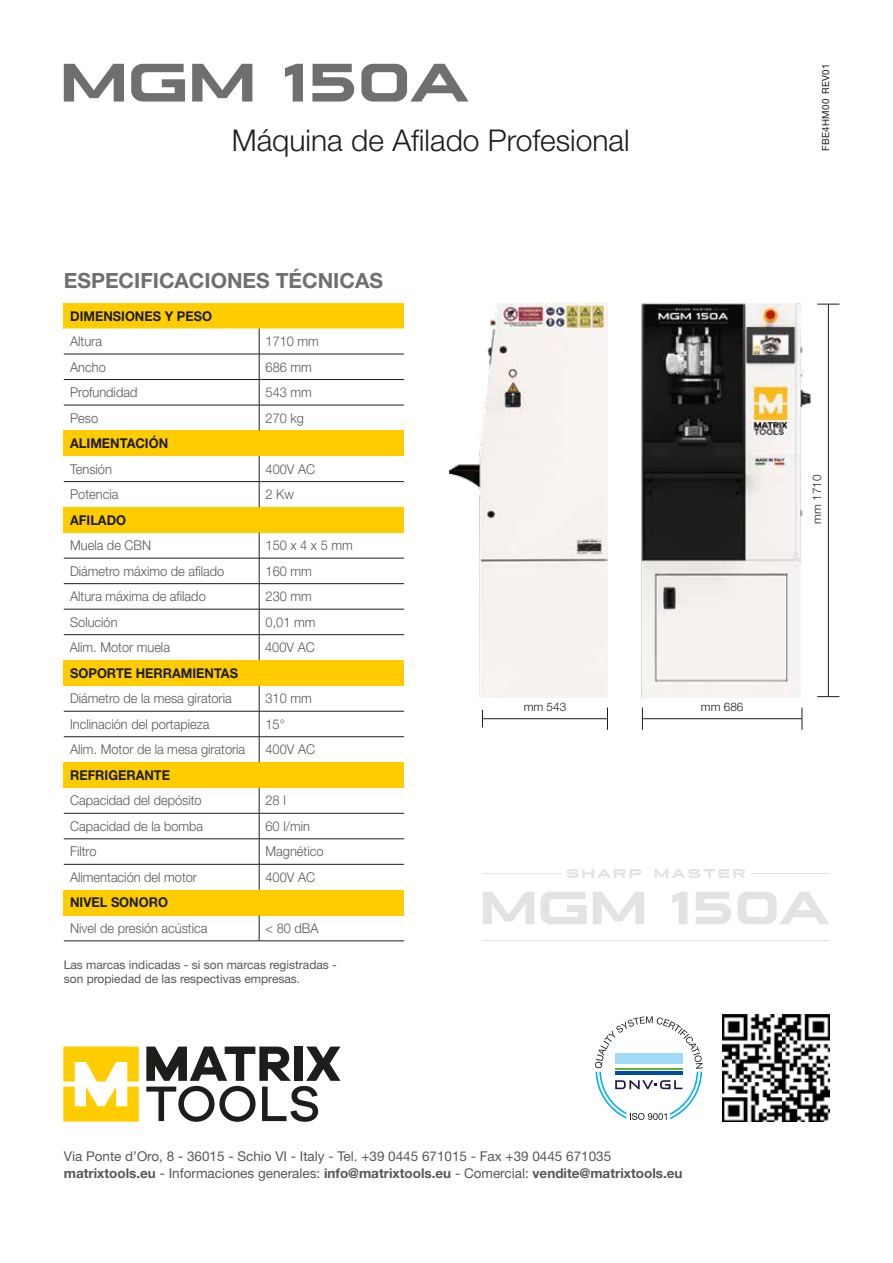
<style>
.page{position:relative;width:893px;height:1263px;background:#fff}
.page>*{position:absolute;margin:0;border:0;box-sizing:border-box;transform-origin:0 0}
.t1{font:300 30px "Helvetica Neue LT Std";color:#1d1d1b}
.t2{font:700 21px "Helvetica Neue LT Std";color:#706f6f}
.t3{font:300 13.5px "Helvetica Neue LT Std";color:#575756;scale:.95 1}
.t4{font:13.5px/16.5px "Helvetica Neue LT Std";color:#575756}
.t5{font:700 13.5px "Helvetica Neue LT Std";color:#1d1d1b;scale:.95 1}
.t6{font:12px/14.4px "Helvetica Neue LT Std";color:#575756}
.t7{font:300 11.85px "Helvetica Neue LT Std";color:#1d1d1b}
.t8{font:9.75px "Helvetica Neue LT Std";letter-spacing:.03em;color:#1d1d1b}
.s1{font-weight:700}
</style>
<div class="page">
<svg style="left:64px;top:64px;width:405px;height:38px"></svg>
<svg style="left:482px;top:869px;width:347px;height:72px"></svg>
<svg style="left:63px;top:1087px;width:76px;height:35px"></svg>
<svg style="left:63px;top:1046px;width:76px;height:35px"></svg>
<svg style="left:146px;top:1046px;width:194px;height:76px"></svg>
<img style="left:641px;top:303px;width:170px;height:395px">
<hr style="left:828px;top:304px;width:1px;height:393px;background:#1d1d1b">
<svg style="left:817px;top:304px;width:22px;height:1px"></svg>
<svg style="left:817px;top:696px;width:22px;height:1px"></svg>
<hr style="left:642px;top:718px;width:160px;height:1px;background:#1d1d1b">
<svg style="left:802px;top:707px;width:1px;height:23px"></svg>
<svg style="left:642px;top:707px;width:1px;height:23px"></svg>
<img style="left:450px;top:303px;width:157px;height:395px">
<hr style="left:482px;top:718px;width:125px;height:1px;background:#1d1d1b">
<svg style="left:607px;top:707px;width:1px;height:23px"></svg>
<svg style="left:482px;top:710px;width:1px;height:17px"></svg>
<div style="left:64px;top:303px;width:340px;height:25px;background:#fc0"></div>
<svg style="left:64px;top:328px;width:340px;height:612px"></svg>
<div style="left:64px;top:431px;width:340px;height:25px;background:#fc0"></div>
<div style="left:64px;top:507px;width:340px;height:26px;background:#fc0"></div>
<div style="left:64px;top:660px;width:340px;height:26px;background:#fc0"></div>
<div style="left:64px;top:762px;width:340px;height:26px;background:#fc0"></div>
<div style="left:64px;top:890px;width:340px;height:25px;background:#fc0"></div>
<hr style="left:64px;top:354px;width:195px;height:1px;background:#1d1d1b">
<hr style="left:259px;top:354px;width:145px;height:1px;background:#1d1d1b">
<hr style="left:64px;top:379px;width:195px;height:1px;background:#1d1d1b">
<hr style="left:259px;top:379px;width:145px;height:1px;background:#1d1d1b">
<hr style="left:64px;top:405px;width:195px;height:1px;background:#1d1d1b">
<hr style="left:259px;top:405px;width:145px;height:1px;background:#1d1d1b">
<svg style="left:259px;top:328px;width:1px;height:103px"></svg>
<hr style="left:64px;top:481px;width:195px;height:1px;background:#1d1d1b">
<hr style="left:259px;top:481px;width:145px;height:1px;background:#1d1d1b">
<svg style="left:259px;top:456px;width:1px;height:51px"></svg>
<hr style="left:64px;top:558px;width:195px;height:1px;background:#1d1d1b">
<hr style="left:259px;top:558px;width:145px;height:1px;background:#1d1d1b">
<hr style="left:64px;top:583px;width:195px;height:1px;background:#1d1d1b">
<hr style="left:259px;top:583px;width:145px;height:1px;background:#1d1d1b">
<hr style="left:64px;top:609px;width:195px;height:1px;background:#1d1d1b">
<hr style="left:259px;top:609px;width:145px;height:1px;background:#1d1d1b">
<hr style="left:64px;top:634px;width:195px;height:1px;background:#1d1d1b">
<hr style="left:259px;top:634px;width:145px;height:1px;background:#1d1d1b">
<svg style="left:259px;top:533px;width:1px;height:127px"></svg>
<hr style="left:64px;top:711px;width:195px;height:1px;background:#1d1d1b">
<hr style="left:259px;top:711px;width:145px;height:1px;background:#1d1d1b">
<hr style="left:64px;top:736px;width:195px;height:1px;background:#1d1d1b">
<hr style="left:259px;top:736px;width:145px;height:1px;background:#1d1d1b">
<svg style="left:259px;top:686px;width:1px;height:76px"></svg>
<hr style="left:64px;top:813px;width:195px;height:1px;background:#1d1d1b">
<hr style="left:259px;top:813px;width:145px;height:1px;background:#1d1d1b">
<hr style="left:64px;top:838px;width:195px;height:1px;background:#1d1d1b">
<hr style="left:259px;top:838px;width:145px;height:1px;background:#1d1d1b">
<hr style="left:64px;top:864px;width:195px;height:1px;background:#1d1d1b">
<hr style="left:259px;top:864px;width:145px;height:1px;background:#1d1d1b">
<svg style="left:259px;top:788px;width:1px;height:102px"></svg>
<svg style="left:259px;top:915px;width:1px;height:25px"></svg>
<hr style="left:64px;top:940px;width:195px;height:1px;background:#1d1d1b">
<hr style="left:259px;top:940px;width:145px;height:1px;background:#1d1d1b">
<img style="left:722px;top:1014px;width:108px;height:108px">
<svg style="left:595px;top:1016px;width:107px;height:104px"></svg>
<h1 class="t1" style="left:232px;top:122px;width:399px">Máquina de Afilado Profesional</h1>
<h2 class="t2" style="left:64px;top:267px;width:321px">ESPECIFICACIONES TÉCNICAS</h2>
<p class="t5" style="left:70px;top:307px;width:151px">DIMENSIONES Y PESO</p>
<p class="t3" style="left:70px;top:333px;width:35px">Altura</p>
<p class="t3" style="left:266px;top:333px;width:58px">1710 mm</p>
<p class="t3" style="left:70px;top:359px;width:39px">Ancho</p>
<p class="t3" style="left:266px;top:359px;width:50px">686 mm</p>
<p class="t3" style="left:70px;top:384px;width:72px">Profundidad</p>
<p class="t3" style="left:266px;top:384px;width:50px">543 mm</p>
<p class="t3" style="left:70px;top:410px;width:31px">Peso</p>
<p class="t3" style="left:266px;top:410px;width:42px">270 kg</p>
<p class="t5" style="left:70px;top:435px;width:105px">ALIMENTACIÓN</p>
<p class="t3" style="left:70px;top:461px;width:46px">Tensión</p>
<p class="t3" style="left:266px;top:461px;width:54px">400V AC</p>
<p class="t3" style="left:70px;top:486px;width:52px">Potencia</p>
<p class="t3" style="left:266px;top:486px;width:32px">2 Kw</p>
<p class="t5" style="left:70px;top:511px;width:60px">AFILADO</p>
<p class="t3" style="left:70px;top:537px;width:87px">Muela de CBN</p>
<p class="t3" style="left:266px;top:537px;width:93px">150 x 4 x 5 mm</p>
<p class="t3" style="left:70px;top:563px;width:164px">Diámetro máximo de afilado</p>
<p class="t3" style="left:266px;top:563px;width:50px">160 mm</p>
<p class="t3" style="left:70px;top:588px;width:144px">Altura máxima de afilado</p>
<p class="t3" style="left:266px;top:588px;width:50px">230 mm</p>
<p class="t3" style="left:70px;top:614px;width:52px">Solución</p>
<p class="t3" style="left:266px;top:614px;width:54px">0,01 mm</p>
<p class="t3" style="left:70px;top:639px;width:107px">Alim. Motor muela</p>
<p class="t3" style="left:265px;top:639px;width:54px">400V AC</p>
<p class="t5" style="left:70px;top:665px;width:178px">SOPORTE HERRAMIENTAS</p>
<p class="t3" style="left:70px;top:690px;width:172px">Diámetro de la mesa giratoria</p>
<p class="t3" style="left:266px;top:690px;width:50px">310 mm</p>
<p class="t3" style="left:70px;top:716px;width:148px">Inclinación del portapieza</p>
<p class="t3" style="left:266px;top:716px;width:22px">15°</p>
<p class="t3" style="left:70px;top:741px;width:186px">Alim. Motor de la mesa giratoria</p>
<p class="t3" style="left:266px;top:741px;width:54px">400V AC</p>
<p class="t5" style="left:70px;top:767px;width:107px">REFRIGERANTE</p>
<p class="t3" style="left:70px;top:792px;width:140px">Capacidad del depósito</p>
<p class="t3" style="left:266px;top:792px;width:23px">28 l</p>
<p class="t3" style="left:70px;top:818px;width:142px">Capacidad de la bomba</p>
<p class="t3" style="left:266px;top:818px;width:48px">60 l/min</p>
<p class="t3" style="left:70px;top:843px;width:29px">Filtro</p>
<p class="t3" style="left:266px;top:843px;width:63px">Magnético</p>
<p class="t3" style="left:70px;top:869px;width:135px">Alimentación del motor</p>
<p class="t3" style="left:266px;top:869px;width:54px">400V AC</p>
<p class="t5" style="left:70px;top:894px;width:105px">NIVEL SONORO</p>
<p class="t3" style="left:70px;top:920px;width:146px">Nivel de presión acústica</p>
<p class="t3" style="left:266px;top:920px;width:57px">&lt; 80 dBA</p>
<p class="t6" style="left:64px;top:957px;width:275px">Las marcas indicadas - si son marcas registradas - son propiedad de las respectivas empresas.</p>
<p class="t7" style="left:524px;top:700px;width:44px">mm 543</p>
<p class="t7" style="left:701px;top:700px;width:44px">mm 686</p>
<p class="t4" style="left:64px;top:1148px;width:620px">Via Ponte d’Oro, 8 - 36015 - Schio VI - Italy - Tel. +39 0445 671015 - Fax +39 0445 671035 <span class="s1">matrixtools.eu</span> - Informaciones generales: <span class="s1">info@matrixtools.eu</span> - Comercial: <span class="s1">vendite@matrixtools.eu</span></p>
<p class="t8" style="left:820px;top:151px;width:89px;rotate:-90deg">FBE4HM00 REV01</p>
<p class="t7" style="left:810px;top:524px;width:51px;rotate:-90deg">mm 1710</p>
</div>
